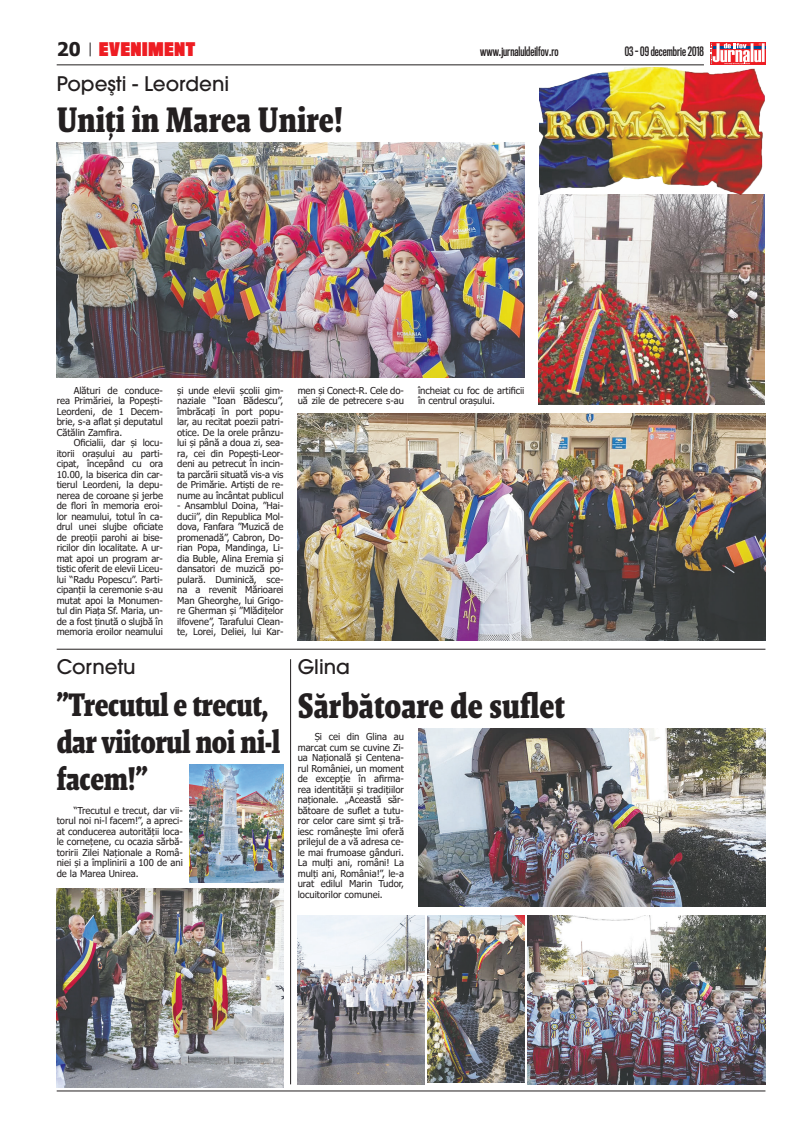
<style>
.page{position:relative;width:808px;height:1134px;background:#fff}
.page>*{position:absolute;margin:0;border:0;box-sizing:border-box;transform-origin:0 0}
.t1{font:700 36px "Malaga Narrow OT";color:#231f20}
.t2{font:700 33px/37px "Malaga Narrow OT";letter-spacing:-.015em;color:#231f20}
.t3{font:500 20px "ITC Avant Garde Pro";color:#231f20}
.t4{font:900 17.3px "Titling Gothic FB Comp";letter-spacing:.05em;color:#ee1d23}
.t5{font:600 12px "Titling Gothic FB Comp";color:#231f20}
.t6{font:9.5px/10.5px "Tahoma";letter-spacing:-.005em;color:#231f20;text-align:justify}
.s1{font-family:"Tahoma";font-weight:700;font-size:18.8px;color:#231f20}
</style>
<div class="page">
<div style="left:710px;top:43px;width:55px;height:22px;background:#ee1d23"></div>
<svg style="left:710px;top:43px;width:55px;height:21px"></svg>
<hr style="left:57px;top:64px;width:647px;height:1px;background:#231f20">
<hr style="left:57px;top:1090px;width:708px;height:1px;background:#231f20">
<svg style="left:90px;top:43px;width:1px;height:13px"></svg>
<img style="left:298px;top:413px;width:467px;height:228px">
<img style="left:190px;top:764px;width:93px;height:119px">
<img style="left:57px;top:888px;width:226px;height:199px">
<img style="left:527px;top:915px;width:238px;height:169px">
<img style="left:418px;top:729px;width:347px;height:178px">
<img style="left:539px;top:68px;width:226px;height:336px">
<hr style="left:290px;top:659px;width:1px;height:425px;background:#231f20">
<hr style="left:57px;top:649px;width:708px;height:1px;background:#231f20">
<img style="left:57px;top:143px;width:467px;height:234px">
<img style="left:427px;top:915px;width:97px;height:168px">
<img style="left:298px;top:915px;width:127px;height:169px">
<h3 class="t4" style="left:57px;top:38px;width:140px"><span class="s1">20</span> EVENIMENT</h3>
<p class="t5" style="left:480px;top:45px;width:80px">www.jurnaluldeilfov.ro</p>
<p class="t5" style="left:625px;top:45px;width:81px">03 - 09 decembrie 2018</p>
<h3 class="t3" style="left:57px;top:71px;width:174px">Popeşti - Leordeni</h3>
<h1 class="t1" style="left:57px;top:99px;width:288px">Uniţi în Marea Unire!</h1>
<p class="t6" style="left:57px;top:386px;width:108px;text-indent:17px">Alături de conduce&shy;rea Primăriei, la Popeşti-Leordeni, de 1 Decem&shy;brie, s-a aflat și deputatul Cătălin Zamfira.</p>
<p class="t6" style="left:57px;top:438px;width:108px;text-indent:17px">Oficialii, dar şi locu&shy;itorii oraşului au parti&shy;cipat, începând cu ora 10.00, la biserica din car&shy;tierul Leordeni, la depu&shy;nerea de coroane şi jerbe de flori în memoria eroi&shy;lor neamului, totul în ca&shy;drul unei slujbe oficiate de preoţii parohi ai bise&shy;ricilor din localitate. A ur&shy;mat apoi un program ar&shy;tistic oferit de elevii Liceu&shy;lui “Radu Popescu”. Parti&shy;cipanţii la ceremonie s-au mutat apoi la Monumen&shy;tul din Piaţa Sf. Maria, un&shy;de a fost ţinută o slujbă în memoria eroilor neamului</p>
<p class="t6" style="left:177px;top:386px;width:108px">şi unde elevii şcolii gim&shy;naziale “Ioan Bădescu”, îmbrăcaţi în port popu&shy;lar, au recitat poezii patri&shy;otice. De la orele prânzu&shy;lui şi până a doua zi, sea&shy;ra, cei din Popeşti-Leor&shy;deni au petrecut în incin&shy;ta parcării situată vis-a vis de Primărie. Artişti de re&shy;nume au încântat publicul</p>
<p class="t6" style="left:177px;top:501px;width:108px">- Ansamblul Doina, ”Hai&shy;ducii”, din Republica Mol&shy;dova, Fanfara ”Muzică de promenadă”, Cabron, Do&shy;rian Popa, Mandinga, Li&shy;dia Buble, Alina Eremia şi dansatori de muzică po&shy;pulară. Duminică, sce&shy;na a revenit Mărioarei Man Gheorghe, lui Grigo&shy;re Gherman şi ”Mlădiţelor ilfovene”, Tarafului Clean&shy;te, Lorei, Deliei, lui Kar-</p>
<p class="t6" style="left:298px;top:386px;width:108px">men şi Conect-R. Cele do&shy;uă zile de petrecere s-au</p>
<p class="t6" style="left:418px;top:386px;width:108px">încheiat cu foc de artificii în centrul oraşului.</p>
<h3 class="t3" style="left:57px;top:654px;width:80px">Cornetu</h3>
<h3 class="t3" style="left:298px;top:654px;width:54px">Glina</h3>
<h2 class="t2" style="left:57px;top:686px;width:225px">”Trecutul e trecut, dar viitorul noi ni-l facem!”</h2>
<h1 class="t1" style="left:298px;top:685px;width:269px">Sărbătoare de suflet</h1>
<p class="t6" style="left:298px;top:732px;width:108px;text-indent:17px">Şi cei din Glina au marcat cum se cuvine Zi&shy;ua Națională și Centena&shy;rul României, un moment de excepție în afirma&shy;rea identității și tradițiilor naționale. „Această săr&shy;bătoare de suflet a tutu&shy;ror celor care simt și tră&shy;iesc românește îmi oferă prilejul de a vă adresa ce&shy;le mai frumoase gânduri.<br>La mulți ani, români! La mulți ani, România!”, le-a urat edilul Marin Tudor, locuitorilor comunei.</p>
<p class="t6" style="left:57px;top:806px;width:128px;text-indent:17px">“Trecutul e trecut, dar vii&shy;torul noi ni-l facem!”, a apreci&shy;at conducerea autorităţii loca&shy;le corneţene, cu ocazia sărbă&shy;toririi Zilei Naţionale a Româ&shy;niei şi a împlinirii a 100 de ani de la Marea Unirea.</p>
</div>
